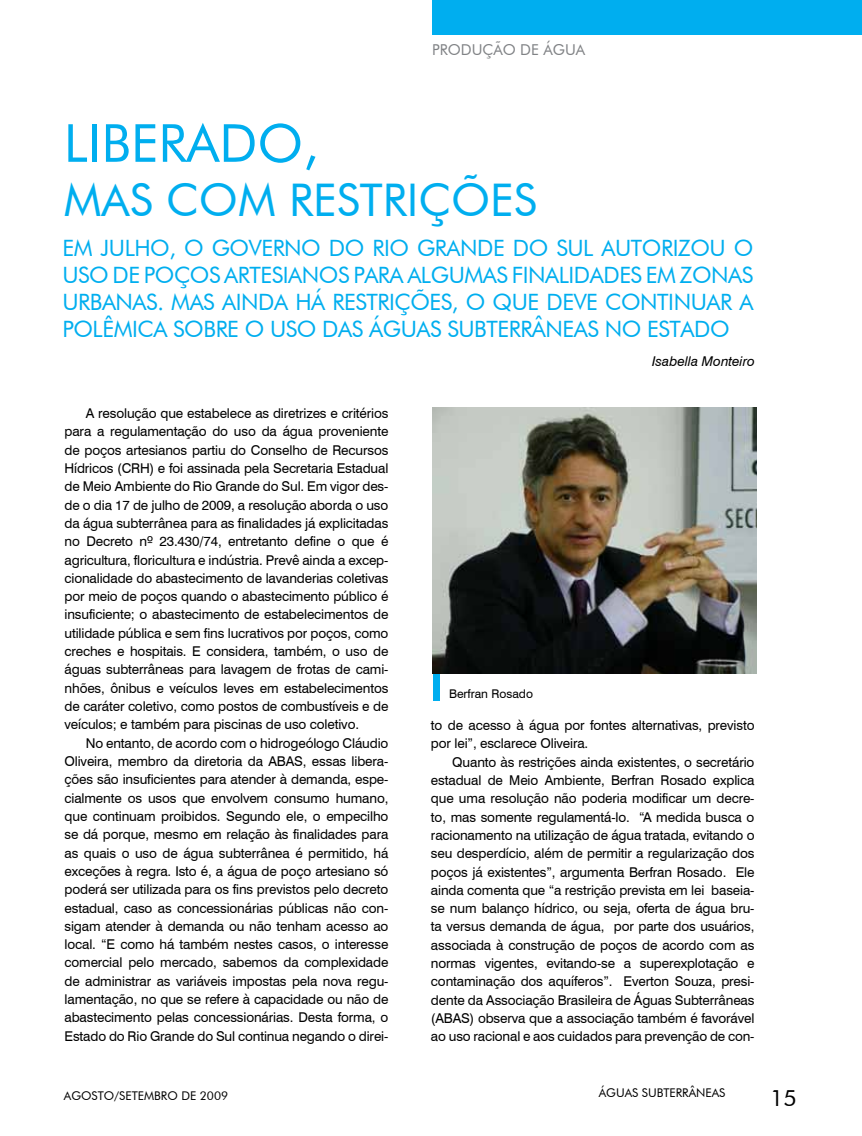
<style>
.page{position:relative;width:862px;height:1136px;background:#fff}
.page>*{position:absolute;margin:0;border:0;box-sizing:border-box;transform-origin:0 0}
.t1{font:52.5px "Futura BT";color:#00aeef}
.t2{font:45px "Futura BT";color:#00aeef}
.t3{font:22.5px/27px "Futura BT";letter-spacing:-.02em;color:#00aeef;text-align:justify}
.t4{font:22.5px "Futura BT";color:#000}
.t5{font:15px "Futura BT";color:#808285}
.t6{font:13.5px/18.3px "Swiss 721 BT";letter-spacing:-.01em;color:#000;text-align:justify}
.t7{font:italic 13.5px "Swiss 721 BT";color:#000}
.t8{font:12px "Futura BT";color:#000}
.t9{font:12px "Swiss 721 BT";color:#000}
</style>
<div class="page">
<div style="left:432px;top:0;width:429px;height:34px;background:#00aeef"></div>
<img style="left:432px;top:407px;width:324px;height:266px">
<div style="left:433px;top:674px;width:7px;height:26px;background:#00aeef"></div>
<p class="t5" style="left:432px;top:41px;width:154px">PRODU ÇÃO DE ÁGUA</p>
<h1 class="t1" style="left:64px;top:111px;width:256px">LI BERADO,</h1>
<h2 class="t2" style="left:64px;top:172px;width:474px">MAS COM RESTRI ÇÕES</h2>
<h3 class="t3" style="left:62px;top:234px;width:692px">EM JU LH O, O GOVERN O DO RI O GRAN DE DO SU L AUTORIZOU O U SO DE POÇOS ARTESIAN OS PARA ALGUMAS FINALI DADES EM ZONAS U RBANAS. MAS AIN DA HÁ RESTRI ÇÕES, O QU E DEVE CONTINUAR A POLÊMI CA SOBRE O U SO DAS ÁGUAS SU BTERRÂN EAS N O ESTADO</h3>
<p class="t7" style="left:651px;top:353px;width:104px">Isabella Monteiro</p>
<p class="t6" style="left:64px;top:404px;width:325px;text-indent:21px">A resolução que estabelece as diretrizes e critérios para a regulamentação do uso da água proveniente de poços artesianos partiu do Conselho de Recursos Hídricos (CRH) e foi assinada pela Secretaria Estadual de Meio Ambiente do Rio Grande do Sul. Em vigor des&shy;de o dia 17 de julho de 2009, a resolução aborda o uso da água subterrânea para as finalidades já explicitadas no Decreto nº 23.430/74, entretanto define o que é agricultura, floricultura e indústria. Prevê ainda a excep&shy;cionalidade do abastecimento de lavanderias coletivas por meio de poços quando o abastecimento público é insuficiente; o abastecimento de estabelecimentos de utilidade pública e sem fins lucrativos por poços, como creches e hospitais. E considera, também, o uso de águas subterrâneas para lavagem de frotas de cami&shy;nhões, ônibus e veículos leves em estabelecimentos de caráter coletivo, como postos de combustíveis e de veículos; e também para piscinas de uso coletivo.</p>
<p class="t6" style="left:64px;top:733px;width:325px;text-indent:21px">No entanto, de acordo com o hidrogeólogo Cláudio Oliveira, membro da diretoria da ABAS, essas libera&shy;ções são insuficientes para atender à demanda, espe&shy;cialmente os usos que envolvem consumo humano, que continuam proibidos. Segundo ele, o empecilho se dá porque, mesmo em relação às finalidades para as quais o uso de água subterrânea é permitido, há exceções à regra. Isto é, a água de poço artesiano só poderá ser utilizada para os fins previstos pelo decreto estadual, caso as concessionárias públicas não con&shy;sigam atender à demanda ou não tenham acesso ao local. “E como há também nestes casos, o interesse comercial pelo mercado, sabemos da complexidade de administrar as variáveis impostas pela nova regu&shy;lamentação, no que se refere à capacidade ou não de abastecimento pelas concessionárias. Desta forma, o Estado do Rio Grande do Sul continua negando o direi-</p>
<p class="t9" style="left:449px;top:686px;width:85px">Berfran Rosado</p>
<p class="t6" style="left:431px;top:715px;width:325px">to de acesso à água por fontes alternativas, previsto por lei”, esclarece Oliveira.</p>
<p class="t6" style="left:431px;top:752px;width:325px;text-indent:21px">Quanto às restrições ainda existentes, o secretário estadual de Meio Ambiente, Berfran Rosado explica que uma resolução não poderia modificar um decre&shy;to, mas somente regulamentá-lo. “A medida busca o racionamento na utilização de água tratada, evitando o seu desperdício, além de permitir a regularização dos poços já existentes”, argumenta Berfran Rosado. Ele ainda comenta que “a restrição prevista em lei baseia&shy;se num balanço hídrico, ou seja, oferta de água bru&shy;ta versus demanda de água, por parte dos usuários, associada à construção de poços de acordo com as normas vigentes, evitando-se a superexplotação e contaminação dos aquíferos”. Everton Souza, presi&shy;dente da Associação Brasileira de Águas Subterrâneas (ABAS) observa que a associação também é favorável ao uso racional e aos cuidados para prevenção de con-</p>
<p class="t8" style="left:598px;top:1085px;width:66px">ÁGUAS SUBTERR</p>
<p class="t8" style="left:688px;top:1085px;width:24px">ÂNEAS</p>
<p class="t8" style="left:64px;top:1088px;width:166px">AGOSTO/SETEMBRO DE 2009</p>
<h3 class="t4" style="left:769px;top:1084px;width:28px">15</h3>
</div>
